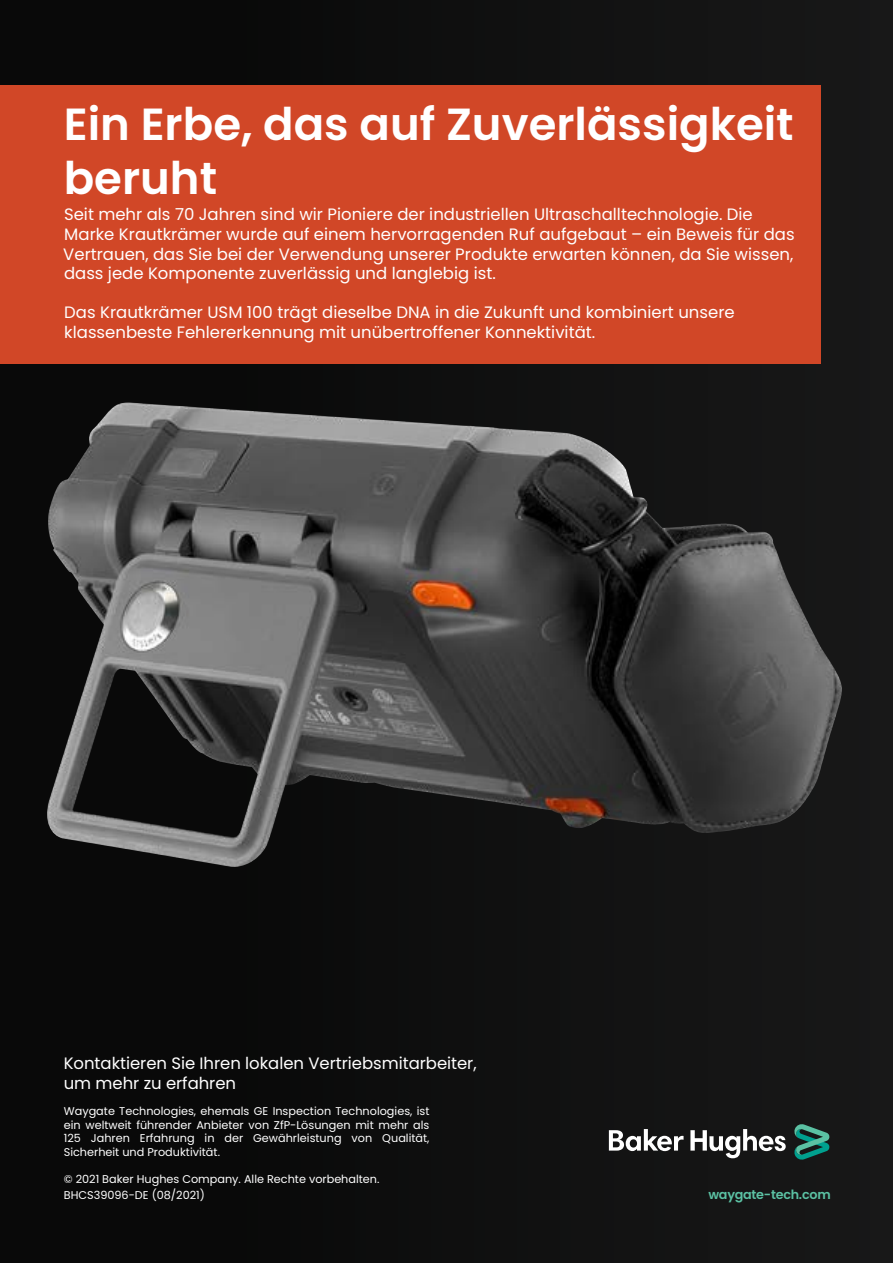
<style>
.page{position:relative;width:893px;height:1263px;background:#0f0f0f}
.page>*{position:absolute;margin:0;border:0;box-sizing:border-box;transform-origin:0 0}
.t1{font:600 45px/54px "Poppins";color:#fff}
.t2{font:16.5px/19.8px "Poppins";color:#fff}
.t3{font:600 12.75px "Poppins";letter-spacing:-.02em;color:#5bc1a3}
.t4{font:11.25px/13.5px "Poppins";color:#fff;text-align:justify}
</style>
<div class="page">
<img style="left:47px;top:402px;width:795px;height:465px">
<svg style="left:608px;top:1124px;width:222px;height:36px"></svg>
<div style="left:0;top:85px;width:821px;height:279px;background:#d14727"></div>
<h1 class="t1" style="left:64px;top:97px;width:731px">Ein Erbe, das auf Zuverlässigkeit beruht</h1>
<p class="t2" style="left:63px;top:204px;width:733px">Seit mehr als 70 Jahren sind wir Pioniere der industriellen Ultraschalltechnologie. Die Marke Krautkrämer wurde auf einem hervorragenden Ruf aufgebaut – ein Beweis für das Vertrauen, das Sie bei der Verwendung unserer Produkte erwarten können, da Sie wissen, dass jede Komponente zuverlässig und langlebig ist.</p>
<p class="t2" style="left:64px;top:303px;width:672px">Das Krautkrämer USM 100 trägt dieselbe DNA in die Zukunft und kombiniert unsere klassenbeste Fehlererkennung mit unübertroffener Konnektivität.</p>
<p class="t2" style="left:64px;top:1053px;width:414px">Kontaktieren Sie Ihren lokalen Vertriebsmitarbeiter, um mehr zu erfahren</p>
<p class="t4" style="left:64px;top:1104px;width:367px">Waygate Technologies, ehemals GE Inspection Technologies, ist ein weltweit führender Anbieter von ZfP-Lösungen mit mehr als 125 Jahren Erfahrung in der Gewährleistung von Qualität, Sicherheit und Produktivität.</p>
<p class="t4" style="left:64px;top:1170px;width:317px;line-height:16.5px">© 2021 Baker Hughes Company. Alle Rechte vorbehalten.<br>BHCS39096-DE (08/2021)</p>
<p class="t3" style="left:708px;top:1187px;width:124px">waygate-tech.com</p>
</div>
